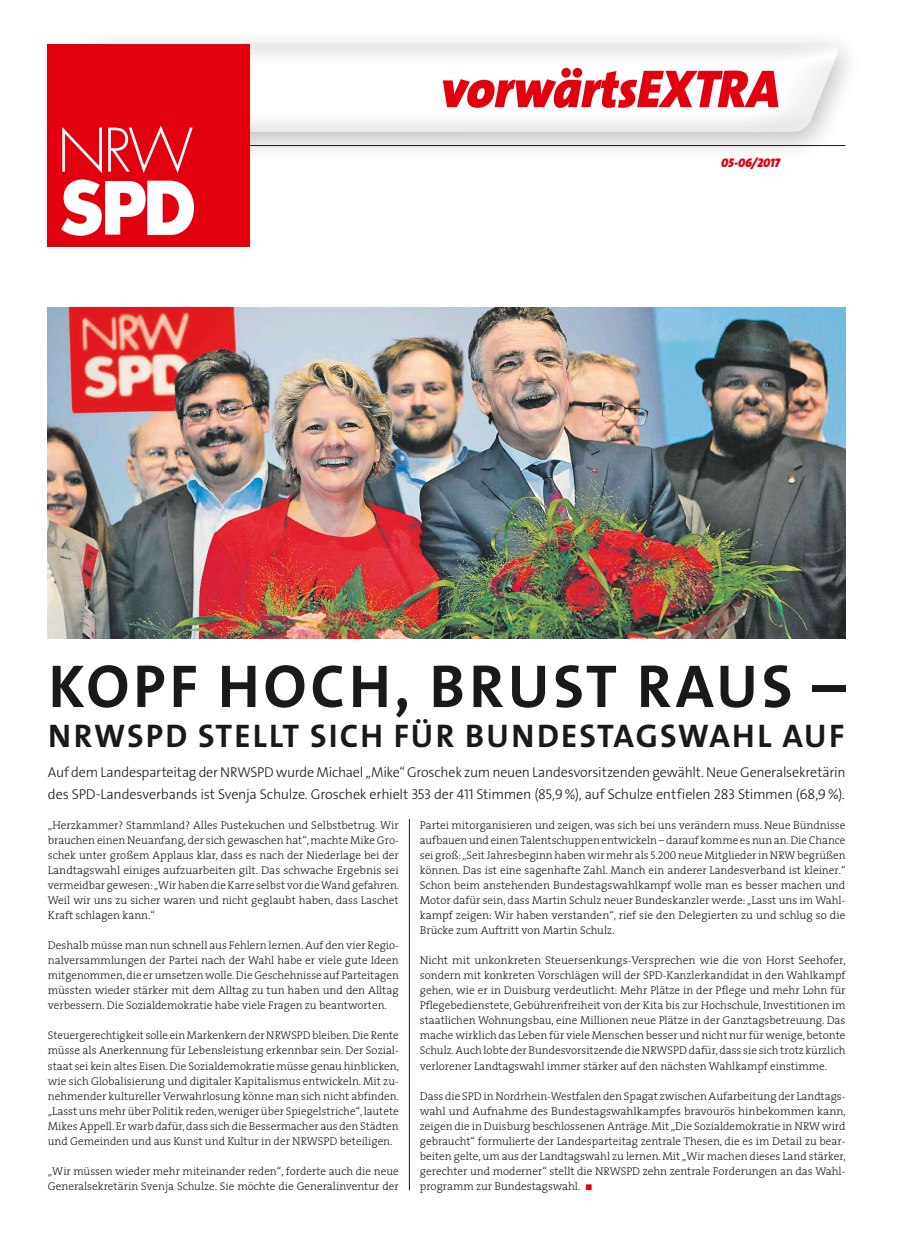
<style>
.page{position:relative;width:904px;height:1241px;background:#fff}
.page>*{position:absolute;margin:0;border:0;box-sizing:border-box;transform-origin:0 0}
.t1{font:61px "The Sans LP7 Bld";letter-spacing:.065em;color:#191918}
.t2{font:53.75px "The Sans LP9 Black IT";letter-spacing:-.01em;color:#e3000e}
.t3{font:32.88px "The Sans LP7 Bld";letter-spacing:.065em;color:#191918}
.t4{font:14.25px/22.5px "The Sans LP3 Lig";letter-spacing:-.015em;color:#191918}
.t5{font:12.5px "The Sans LP9 Black IT";letter-spacing:-.005em;color:#e3000e}
.t6{font:300 11.25px/15px "The Serif";color:#191918;text-align:justify}
.s1{font-family:"The Serif Light Caps";font-weight:400}
.s2{color:#e3000e}
</style>
<div class="page">
<div style="left:37px;top:28px;width:826px;height:135px;background:#191918;opacity:.29"></div>
<img style="left:250px;top:44px;width:588px;height:88px">
<hr style="left:48px;top:145px;width:797px;height:1px;background:#191918">
<div style="left:48px;top:44px;width:202px;height:202px;background:#e3000e"></div>
<svg style="left:61px;top:179px;width:133px;height:57px"></svg>
<svg style="left:62px;top:127px;width:40px;height:46px"></svg>
<svg style="left:108px;top:125px;width:85px;height:48px"></svg>
<img style="left:48px;top:307px;width:797px;height:331px">
<hr style="left:409px;top:819px;width:1px;height:370px;background:#191918">
<h2 class="t2" style="left:440px;top:53px;width:341px">vorwärtsEXTRA</h2>
<p class="t5" style="left:721px;top:154px;width:60px">05-06/2017</p>
<h1 class="t1" style="left:48px;top:647px;width:798px">KOPF HOCH, BRUST RAUS –</h1>
<h3 class="t3" style="left:48px;top:715px;width:797px">NRWSPD STELLT SICH FÜR BUNDESTAGSWAHL AUF</h3>
<p class="t4" style="left:48px;top:760px;width:799px">Auf dem Landesparteitag der NRWSPD wurde Michael „Mike“ Groschek zum neuen Landesvorsitzenden gewählt. Neue Generalsekretärin des SPD-Landesverbands ist Svenja Schulze. Groschek erhielt 353 der 411 Stimmen (85,9%), auf Schulze entfielen 283 Stimmen (68,9%).</p>
<p class="t6" style="left:420px;top:817px;width:427px">Partei mitorganisieren und zeigen, was sich bei uns verändern muss. Neue Bündnisse aufbauen und einen Talentschuppen entwickeln – darauf komme es nun an. Die Chance sei groß: „Seit Jahresbeginn haben wir mehr als <span class="s1">5</span>.<span class="s1">200</span> neue Mitglieder in NRW begrüßen können. Das ist eine sagenhafte Zahl. Manch ein anderer Landesverband ist kleiner.“ Schon beim anstehenden Bundestagswahlkampf wolle man es besser machen und Motor dafür sein, dass Martin Schulz neuer Bundeskanzler werde: „Lasst uns im Wahl&shy;kampf zeigen: Wir haben verstanden“, rief sie den Delegierten zu und schlug so die Brücke zum Auftritt von Martin Schulz.</p>
<p class="t6" style="left:420px;top:952px;width:427px">Nicht mit unkonkreten Steuersenkungs-Versprechen wie die von Horst Seehofer, sondern mit konkreten Vorschlägen will der SPD-Kanzlerkandidat in den Wahlkampf gehen, wie er in Duisburg verdeutlicht: Mehr Plätze in der Pflege und mehr Lohn für Pflegebedienstete, Gebührenfreiheit von der Kita bis zur Hochschule, Investitionen im staatlichen Wohnungsbau, eine Millionen neue Plätze in der Ganztagsbetreuung. Das mache wirklich das Leben für viele Menschen besser und nicht nur für wenige, betonte Schulz. Auch lobte der Bundesvorsitzende die NRWSPD dafür, dass sie sich trotz kürzlich verlorener Landtagswahl immer stärker auf den nächsten Wahlkampf einstimme.</p>
<p class="t6" style="left:420px;top:1087px;width:427px">Dass die SPD in Nordrhein-Westfalen den Spagat zwischen Aufarbeitung der Landtags&shy;wahl und Aufnahme des Bundestagswahlkampfes bravourös hinbekommen kann, zeigen die in Duisburg beschlossenen Anträge. Mit „Die Sozialdemokratie in NRW wird gebraucht“ formulierte der Landesparteitag zentrale Thesen, die es im Detail zu bear&shy;beiten gelte, um aus der Landtagswahl zu lernen. Mit „Wir machen dieses Land stärker, gerechter und moderner“ stellt die NRWSPD zehn zentrale Forderungen an das Wahl&shy;programm zur Bundestagswahl. <span class="s2">■</span></p>
<p class="t6" style="left:48px;top:817px;width:353px">„Herzkammer? Stammland? Alles Pustekuchen und Selbstbetrug. Wir brauchen einen Neuanfang, der sich gewaschen hat“, machte Mike Gro&shy;schek unter großem Applaus klar, dass es nach der Niederlage bei der Landtagswahl einiges aufzuarbeiten gilt. Das schwache Ergebnis sei vermeidbar gewesen: „Wir haben die Karre selbst vor die Wand gefahren.<br>Weil wir uns zu sicher waren und nicht geglaubt haben, dass Laschet Kraft schlagen kann.“</p>
<p class="t6" style="left:48px;top:937px;width:352px">Deshalb müsse man nun schnell aus Fehlern lernen. Auf den vier Regio&shy;nalversammlungen der Partei nach der Wahl habe er viele gute Ideen mitgenommen, die er umsetzen wolle. Die Geschehnisse auf Parteitagen müssten wieder stärker mit dem Alltag zu tun haben und den Alltag verbessern. Die Sozialdemokratie habe viele Fragen zu beantworten.</p>
<p class="t6" style="left:48px;top:1027px;width:353px">Steuergerechtigkeit solle ein Markenkern der NRWSPD bleiben. Die Rente müsse als Anerkennung für Lebensleistung erkennbar sein. Der Sozial&shy;staat sei kein altes Eisen. Die Sozialdemokratie müsse genau hinblicken, wie sich Globalisierung und digitaler Kapitalismus entwickeln. Mit zu&shy;nehmender kultureller Verwahrlosung könne man sich nicht abfinden. „Lasst uns mehr über Politik reden, weniger über Spiegelstriche“, lautete Mikes Appell. Er warb dafür, dass sich die Bessermacher aus den Städten und Gemeinden und aus Kunst und Kultur in der NRWSPD beteiligen.</p>
<p class="t6" style="left:48px;top:1162px;width:352px">„Wir müssen wieder mehr miteinander reden“, forderte auch die neue<br>Generalsekretärin Svenja Schulze. Sie möchte die Generalinventur der</p>
</div>
